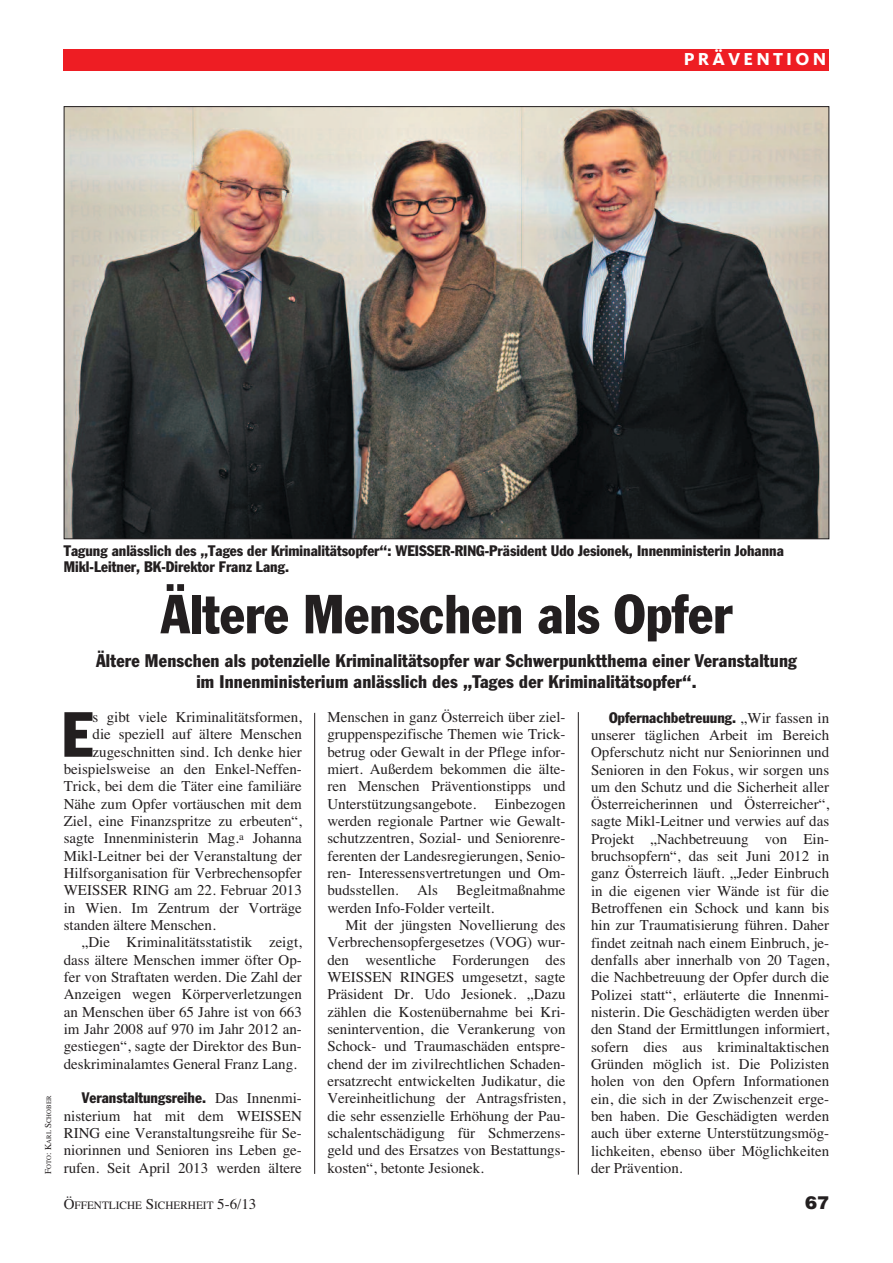
<style>
.page{position:relative;width:893px;height:1263px;background:#fff}
.page>*{position:absolute;margin:0;border:0;box-sizing:border-box;transform-origin:0 0}
.t1{font:condensed 62.55px "Franklin Gothic";color:#231f20}
.t2{font:condensed 54px "Franklin Gothic";color:#231f20}
.t3{font:condensed 18px/21.6px "Franklin Gothic";letter-spacing:.01em;color:#231f20;text-align:center}
.t4{font:800 18px "Kievit";letter-spacing:.175em;color:#fff}
.t5{font:900 18px "Helvetica";color:#231f20}
.t6{font:15px/17.4px "Times";color:#231f20;text-align:justify}
.t7{font:condensed 15px/15.8px "Franklin Gothic";color:#231f20}
.t8{font:11.25px "Times";color:#231f20}
.t9{font:6.75px "Times";color:#231f20}
.s1{font-size:9px}
.s2{font-family:"Times";font-stretch:normal}
.s3{font-size:15px}
</style>
<div class="page">
<hr style="left:314px;top:713px;width:1px;height:461px;background:#231f20">
<div style="left:64px;top:49px;width:765px;height:21px;background:#ee1d23"></div>
<hr style="left:578px;top:712px;width:1px;height:462px;background:#231f20">
<img style="left:66px;top:108px;width:761px;height:429px">
<p class="t4" style="left:684px;top:53px;width:144px">PRÄVENTION</p>
<p class="t9" style="left:45px;top:1174px;width:80px;rotate:-90deg"><span class="s1">F</span>OTO<span class="s1">: K</span>ARL <span class="s1">S</span>CHOBER</p>
<p class="t7" style="left:64px;top:544px;width:722px">Tagung anlässlich des „Tages der Kriminalitätsopfer“: WEISSER-RING-Präsident Udo Jesionek, Innenministerin Johanna<br>Mikl-Leitner, BK-Direktor Franz Lang.</p>
<h2 class="t2" style="left:161px;top:595px;width:573px">Ältere Menschen als Opfer</h2>
<p class="t3" style="left:96px;top:651px;width:702px">Ältere Menschen als potenzielle Kriminalitätsopfer war Schwerpunktthema einer Veranstaltung im Innenministerium anlässlich des „Tages der Kriminalitätsopfer“.</p>
<h1 class="t1" style="left:62px;top:712px;width:33px">E</h1>
<p class="t6" style="left:93px;top:708px;width:211px">s gibt viele Kriminalitätsformen,</p>
<p class="t6" style="left:93px;top:725px;width:211px">die speziell auf ältere Menschen</p>
<p class="t6" style="left:93px;top:743px;width:211px">zugeschnitten sind. Ich denke hier</p>
<p class="t6" style="left:64px;top:760px;width:240px">beispielsweise an den Enkel-Neffen-</p>
<p class="t6" style="left:64px;top:777px;width:240px">Trick, bei dem die Täter eine familiäre</p>
<p class="t6" style="left:64px;top:795px;width:240px">Nähe zum Opfer vortäuschen mit dem</p>
<p class="t6" style="left:64px;top:812px;width:240px">Ziel, eine Finanzspritze zu erbeuten“,</p>
<p class="t6" style="left:64px;top:829px;width:240px">sagte Innenministerin Mag.<sup>a</sup> Johanna</p>
<p class="t6" style="left:64px;top:847px;width:240px">Mikl-Leitner bei der Veranstaltung der</p>
<p class="t6" style="left:64px;top:864px;width:240px">Hilfsorganisation für Verbrechensopfer</p>
<p class="t6" style="left:64px;top:881px;width:240px">WEISSER RING am 22. Februar 2013</p>
<p class="t6" style="left:64px;top:899px;width:240px">in Wien. Im Zentrum der Vorträge</p>
<p class="t6" style="left:64px;top:916px;width:154px">standen ältere Menschen.</p>
<p class="t6" style="left:82px;top:933px;width:222px">„Die Kriminalitätsstatistik zeigt,</p>
<p class="t6" style="left:64px;top:951px;width:240px">dass ältere Menschen immer öfter Op-</p>
<p class="t6" style="left:64px;top:968px;width:240px">fer von Straftaten werden. Die Zahl der</p>
<p class="t6" style="left:64px;top:985px;width:240px">Anzeigen wegen Körperverletzungen</p>
<p class="t6" style="left:64px;top:1003px;width:240px">an Menschen über 65 Jahre ist von 663</p>
<p class="t6" style="left:64px;top:1020px;width:240px">im Jahr 2008 auf 970 im Jahr 2012 an-</p>
<p class="t6" style="left:64px;top:1037px;width:240px">gestiegen“, sagte der Direktor des Bun-</p>
<p class="t6" style="left:64px;top:1055px;width:235px">deskriminalamtes General Franz Lang.</p>
<p class="t7" style="left:82px;top:1091px;width:222px">Veranstaltungsreihe. <span class="s2">Das Innenmi-</span></p>
<p class="t6" style="left:64px;top:1107px;width:240px">nisterium hat mit dem WEISSEN RING eine Veranstaltungsreihe für Se&shy;niorinnen und Senioren ins Leben ge&shy;rufen. Seit April 2013 werden ältere</p>
<p class="t6" style="left:327px;top:708px;width:240px">Menschen in ganz Österreich über ziel&shy;gruppenspezifische Themen wie Trick&shy;betrug oder Gewalt in der Pflege infor&shy;miert. Außerdem bekommen die älte&shy;ren Menschen Präventionstipps und Unterstützungsangebote. Einbezogen werden regionale Partner wie Gewalt&shy;schutzzentren, Sozial- und Seniorenre&shy;ferenten der Landesregierungen, Senio&shy;ren- Interessensvertretungen und Om&shy;budsstellen. Als Begleitmaßnahme werden Info-Folder verteilt.</p>
<p class="t6" style="left:327px;top:916px;width:240px;text-indent:18px">Mit der jüngsten Novellierung des Verbrechensopfergesetzes (VOG) wur&shy;den wesentliche Forderungen des WEISSEN RINGES umgesetzt, sagte Präsident Dr. Udo Jesionek. „Dazu zählen die Kostenübernahme bei Kri&shy;senintervention, die Verankerung von Schock- und Traumaschäden entspre&shy;chend der im zivilrechtlichen Schaden&shy;ersatzrecht entwickelten Judikatur, die Vereinheitlichung der Antragsfristen, die sehr essenzielle Erhöhung der Pau&shy;schalentschädigung für Schmerzens&shy;geld und des Ersatzes von Bestattungs&shy;kosten“, betonte Jesionek.</p>
<p class="t7" style="left:609px;top:710px;width:222px">Opfernachbetreuung. <span class="s2">„Wir fassen in</span></p>
<p class="t6" style="left:591px;top:726px;width:240px">unserer täglichen Arbeit im Bereich Opferschutz nicht nur Seniorinnen und Senioren in den Fokus, wir sorgen uns um den Schutz und die Sicherheit aller Österreicherinnen und Österreicher“, sagte Mikl-Leitner und verwies auf das Projekt „Nachbetreuung von Ein&shy;bruchsopfern“, das seit Juni 2012 in ganz Österreich läuft. „Jeder Einbruch in die eigenen vier Wände ist für die Betroffenen ein Schock und kann bis hin zur Traumatisierung führen. Daher findet zeitnah nach einem Einbruch, je&shy;denfalls aber innerhalb von 20 Tagen, die Nachbetreuung der Opfer durch die Polizei statt“, erläuterte die Innenmi&shy;nisterin. Die Geschädigten werden über den Stand der Ermittlungen informiert, sofern dies aus kriminaltaktischen Gründen möglich ist. Die Polizisten holen von den Opfern Informationen ein, die sich in der Zwischenzeit erge&shy;ben haben. Die Geschädigten werden auch über externe Unterstützungsmög&shy;lichkeiten, ebenso über Möglichkeiten der Prävention.</p>
<p class="t8" style="left:64px;top:1198px;width:194px"><span class="s3">Ö</span>FFENTLICHE <span class="s3">S</span>ICHERHEIT <span class="s3">5-6/13</span></p>
<p class="t5" style="left:805px;top:1192px;width:26px">67</p>
</div>
